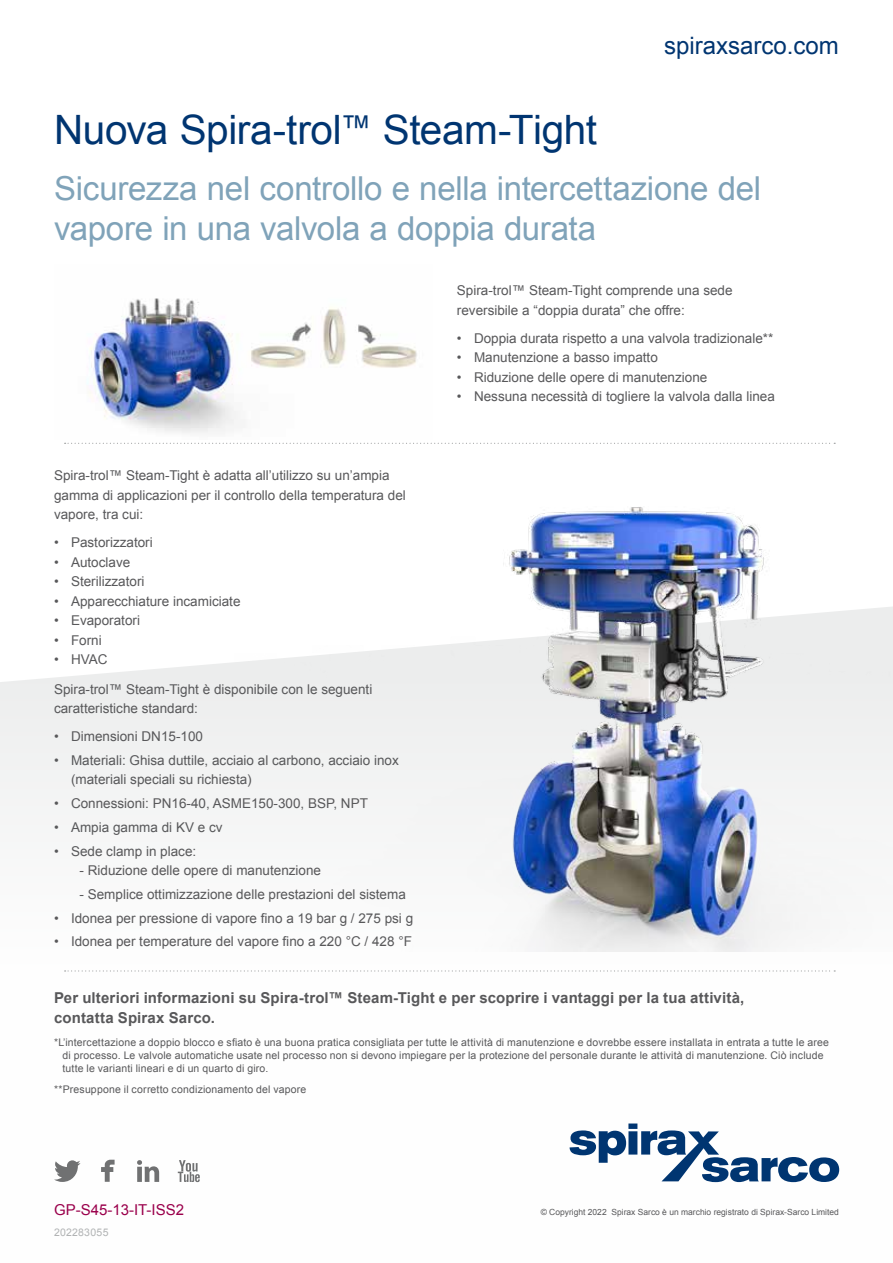
<style>
.page{position:relative;width:893px;height:1263px;background:#fff}
.page>*{position:absolute;margin:0;border:0;box-sizing:border-box;transform-origin:0 0}
.t1{font:40.5px "Arial";letter-spacing:-.01em;color:#003571}
.t2{font:33px/39.6px "Arial";letter-spacing:-.01em;color:#80a3b9}
.t3{font:24px "Arial";color:#003571}
.t4{font:700 15px/19.5px "Arial";letter-spacing:.01em;color:#58585a}
.t5{font:15px "Arial";color:#9a004b}
.t6{font:13.5px/19.5px "Arial";color:#58585a}
.t7{font:10.5px/12.6px "Arial";letter-spacing:.015em;color:#58585a}
.t8{font:10.5px "Arial";letter-spacing:.025em;color:#b1b3b4}
.t9{font:8.55px "Arial";color:#58585a}
.s1{font-size:31.5px}
</style>
<div class="page">
<svg style="left:0;top:662px;width:840px;height:521px"></svg>
<svg style="left:54px;top:1160px;width:27px;height:22px"></svg>
<svg style="left:101px;top:1160px;width:14px;height:22px"></svg>
<svg style="left:137px;top:1160px;width:22px;height:22px"></svg>
<svg style="left:178px;top:1160px;width:22px;height:22px"></svg>
<svg style="left:570px;top:1123px;width:269px;height:59px"></svg>
<img style="left:235px;top:507px;width:658px;height:445px">
<svg style="left:65px;top:970px;width:770px;height:1px"></svg>
<svg style="left:65px;top:443px;width:770px;height:1px"></svg>
<img style="left:87px;top:298px;width:330px;height:135px">
<h3 class="t3" style="left:664px;top:30px;width:176px">spiraxsarco.com</h3>
<h1 class="t1" style="left:54px;top:104px;width:544px">Nuova Spira-trol<span class="s1">™</span> Steam-Tight</h1>
<h2 class="t2" style="left:54px;top:169px;width:709px">Sicurezza nel controllo e nella intercettazione del vapore in una valvola a doppia durata</h2>
<p class="t6" style="left:54px;top:466px;width:353px">Spira-trol™ Steam-Tight è adatta all’utilizzo su un’ampia gamma di applicazioni per il controllo della temperatura del vapore, tra cui:</p>
<p class="t6" style="left:54px;top:533px;width:100px">• Pastorizzatori</p>
<p class="t6" style="left:54px;top:552px;width:78px">• Autoclave</p>
<p class="t6" style="left:54px;top:572px;width:92px">• Sterilizzatori</p>
<p class="t6" style="left:54px;top:591px;width:188px">• Apparecchiature incamiciate</p>
<p class="t6" style="left:54px;top:611px;width:88px">• Evaporatori</p>
<p class="t6" style="left:54px;top:630px;width:49px">• Forni</p>
<p class="t6" style="left:54px;top:645px;width:320px;line-height:29.5px">• HVAC<br>Spira-trol™ Steam-Tight è disponibile con le seguenti</p>
<p class="t6" style="left:54px;top:699px;width:146px">caratteristiche standard:</p>
<p class="t6" style="left:54px;top:727px;width:151px">• Dimensioni DN15-100</p>
<p class="t6" style="left:71px;top:750px;width:329px;text-indent:-17px">• Materiali: Ghisa duttile, acciaio al carbono, acciaio inox (materiali speciali su richiesta)</p>
<p class="t6" style="left:54px;top:794px;width:315px">• Connessioni: PN16-40, ASME150-300, BSP, NPT</p>
<p class="t6" style="left:54px;top:817px;width:170px">• Ampia gamma di KV e cv</p>
<p class="t6" style="left:54px;top:841px;width:144px">• Sede clamp in place:</p>
<p class="t6" style="left:80px;top:861px;width:243px">- Riduzione delle opere di manutenzione</p>
<p class="t6" style="left:80px;top:884px;width:328px">- Semplice ottimizzazione delle prestazioni del sistema</p>
<p class="t6" style="left:54px;top:908px;width:361px">• Idonea per pressione di vapore fino a 19 bar g / 275 psi g</p>
<p class="t6" style="left:54px;top:932px;width:359px">• Idonea per temperature del vapore fino a 220 °C / 428 °F</p>
<p class="t6" style="left:457px;top:281px;width:277px">Spira-trol™ Steam-Tight comprende una sede reversibile a “doppia durata” che offre:</p>
<p class="t6" style="left:457px;top:328px;width:318px">• Doppia durata rispetto a una valvola tradizionale**</p>
<p class="t6" style="left:457px;top:348px;width:202px">• Manutenzione a basso impatto</p>
<p class="t6" style="left:457px;top:367px;width:252px">• Riduzione delle opere di manutenzione</p>
<p class="t6" style="left:457px;top:387px;width:319px">• Nessuna necessità di togliere la valvola dalla linea</p>
<p class="t4" style="left:54px;top:989px;width:692px">Per ulteriori informazioni su Spira-trol™ Steam-Tight e per scoprire i vantaggi per la tua attività, contatta Spirax Sarco.</p>
<p class="t7" style="left:63px;top:1036px;width:768px;text-indent:-9px">*L’intercettazione a doppio blocco e sfiato è una buona pratica consigliata per tutte le attività di manutenzione e dovrebbe essere installata in entrata a tutte le aree di processo. Le valvole automatiche usate nel processo non si devono impiegare per la protezione del personale durante le attività di manutenzione. Ciò include tutte le varianti lineari e di un quarto di giro.</p>
<p class="t7" style="left:54px;top:1083px;width:254px">**Presuppone il corretto condizionamento del vapore</p>
<p class="t5" style="left:54px;top:1200px;width:132px">GP-S45-13-IT-ISS2</p>
<p class="t9" style="left:541px;top:1206px;width:300px">© Copyright 2022 Spirax Sarco è un marchio registrato di Spirax-Sarco Limited</p>
<p class="t8" style="left:54px;top:1225px;width:56px">202283055</p>
</div>
